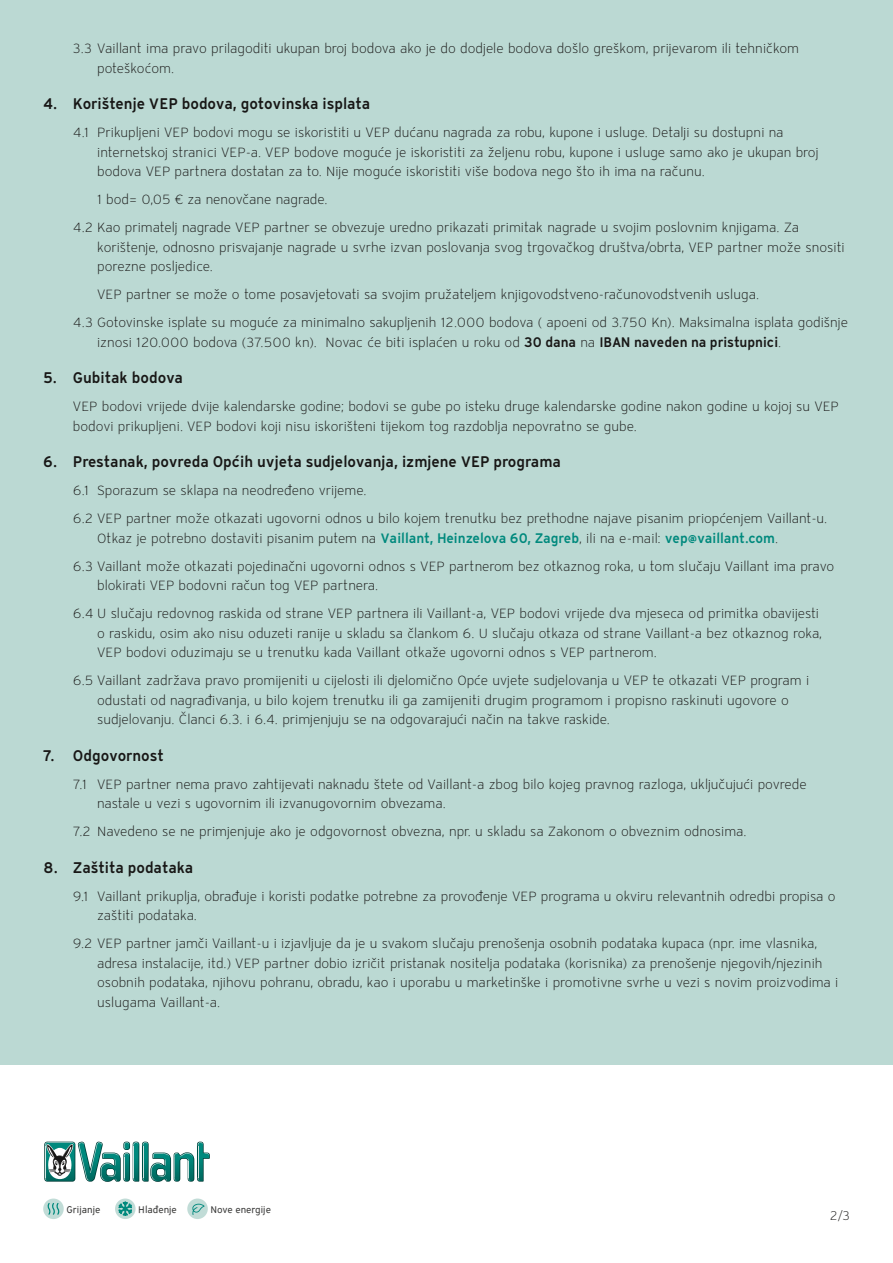
<style>
.page{position:relative;width:893px;height:1263px;background:#fff}
.page>*{position:absolute;margin:0;border:0;box-sizing:border-box;transform-origin:0 0}
.t1{font:15px "Vaillant 13 Demi TID";color:#181716}
.t2{font:13.5px/19.5px "Vaillant 13 Light TID";color:#181716}
.t3{font:12.75px "Vaillant 13 Light TID";color:#181716}
.t4{font:9.6px "Vaillant 13 Book ETID";color:#3a3a39}
.s1{font-family:"Vaillant 13 Demi TID"}
.s2{font-family:"Vaillant 13 Demi TID";color:#00897d}
</style>
<div class="page">
<div style="left:0;top:0;width:893px;height:1131px;background:#bbd9d3"></div>
<div style="left:0;top:1065px;width:893px;height:198px;background:#fff"></div>
<div style="left:44px;top:1142px;width:31px;height:39px;background:#46726d;border-radius:3px"></div>
<svg style="left:45px;top:1142px;width:165px;height:40px"></svg>
<div style="left:43px;top:1198px;width:21px;height:21px;background:#bbd9d3;border-radius:50%"></div>
<svg style="left:47px;top:1203px;width:12px;height:12px"></svg>
<svg style="left:115px;top:1198px;width:21px;height:21px"></svg>
<svg style="left:119px;top:1202px;width:13px;height:14px"></svg>
<div style="left:187px;top:1198px;width:21px;height:21px;background:#bbd9d3;border-radius:50%"></div>
<svg style="left:192px;top:1204px;width:13px;height:11px"></svg>
<p class="t2" style="left:97px;top:39px;width:703px;text-indent:-24px">3.3 Vaillant ima pravo prilagoditi ukupan broj bodova ako je do dodjele bodova došlo greškom, prijevarom ili tehničkom poteškoćom.</p>
<p class="t1" style="left:43px;top:94px;width:329px">4. Korištenje VEP bodova, gotovinska isplata</p>
<p class="t2" style="left:97px;top:123px;width:723px;text-indent:-24px">4.1 Prikupljeni VEP bodovi mogu se iskoristiti u VEP dućanu nagrada za robu, kupone i usluge. Detalji su dostupni na internetskoj stranici VEP-a. VEP bodove moguće je iskoristiti za željenu robu, kupone i usluge samo ako je ukupan broj bodova VEP partnera dostatan za to. Nije moguće iskoristiti više bodova nego što ih ima na računu.</p>
<p class="t2" style="left:73px;top:185px;width:728px;line-height:28px;text-indent:24px">1 bod= 0,05 € za nenovčane nagrade.<br>4.2 Kao primatelj nagrade VEP partner se obvezuje uredno prikazati primitak nagrade u svojim poslovnim knjigama. Za</p>
<p class="t2" style="left:97px;top:237px;width:749px">korištenje, odnosno prisvajanje nagrade u svrhe izvan poslovanja svog trgovačkog društva/obrta, VEP partner može snositi porezne posljedice.</p>
<p class="t2" style="left:73px;top:280px;width:777px;line-height:28px;text-indent:24px">VEP partner se može o tome posavjetovati sa svojim pružateljem knjigovodstveno-računovodstvenih usluga.<br>4.3 Gotovinske isplate su moguće za minimalno sakupljenih 12.000 bodova ( apoeni od 3.750 Kn). Maksimalna isplata godišnje</p>
<p class="t2" style="left:97px;top:332px;width:685px">iznosi 120.000 bodova (37.500 kn). Novac će biti isplaćen u roku od <span class="s1">30 dana</span> na <span class="s1">IBAN naveden na pristupnici</span>.</p>
<p class="t1" style="left:43px;top:368px;width:141px">5. Gubitak bodova</p>
<p class="t2" style="left:73px;top:397px;width:767px">VEP bodovi vrijede dvije kalendarske godine; bodovi se gube po isteku druge kalendarske godine nakon godine u kojoj su VEP bodovi prikupljeni. VEP bodovi koji nisu iskorišteni tijekom tog razdoblja nepovratno se gube.</p>
<p class="t1" style="left:43px;top:452px;width:519px">6. Prestanak, povreda Općih uvjeta sudjelovanja, izmjene VEP programa</p>
<p class="t2" style="left:73px;top:476px;width:756px;line-height:28px">6.1 Sporazum se sklapa na neodređeno vrijeme.<br>6.2 VEP partner može otkazati ugovorni odnos u bilo kojem trenutku bez prethodne najave pisanim priopćenjem Vaillant-u.</p>
<p class="t2" style="left:73px;top:524px;width:763px;line-height:28px;text-indent:24px">Otkaz je potrebno dostaviti pisanim putem na <span class="s2">Vaillant, Heinzelova 60, Zagreb</span>, ili na e-mail: <span class="s2">vep@vaillant.com</span>.<br>6.3 Vaillant može otkazati pojedinačni ugovorni odnos s VEP partnerom bez otkaznog roka, u tom slučaju Vaillant ima pravo</p>
<p class="t2" style="left:73px;top:571px;width:748px;line-height:28px;text-indent:24px">blokirati VEP bodovni račun tog VEP partnera.<br>6.4 U slučaju redovnog raskida od strane VEP partnera ili Vaillant-a, VEP bodovi vrijede dva mjeseca od primitka obavijesti</p>
<p class="t2" style="left:97px;top:623px;width:726px">o raskidu, osim ako nisu oduzeti ranije u skladu sa člankom 6. U slučaju otkaza od strane Vaillant-a bez otkaznog roka,<br>VEP bodovi oduzimaju se u trenutku kada Vaillant otkaže ugovorni odnos s VEP partnerom.</p>
<p class="t2" style="left:97px;top:671px;width:713px;text-indent:-24px">6.5 Vaillant zadržava pravo promijeniti u cijelosti ili djelomično Opće uvjete sudjelovanja u VEP te otkazati VEP program i odustati od nagrađivanja, u bilo kojem trenutku ili ga zamijeniti drugim programom i propisno raskinuti ugovore o sudjelovanju. Članci 6.3. i 6.4. primjenjuju se na odgovarajući način na takve raskide.</p>
<p class="t1" style="left:43px;top:745px;width:122px">7. Odgovornost</p>
<p class="t2" style="left:97px;top:774px;width:711px;text-indent:-24px">7.1 VEP partner nema pravo zahtijevati naknadu štete od Vaillant-a zbog bilo kojeg pravnog razloga, uključujući povrede nastale u vezi s ugovornim ili izvanugovornim obvezama.</p>
<p class="t2" style="left:73px;top:822px;width:675px">7.2 Navedeno se ne primjenjuje ako je odgovornost obvezna, npr. u skladu sa Zakonom o obveznim odnosima.</p>
<p class="t1" style="left:43px;top:857px;width:152px">8. Zaštita podataka</p>
<p class="t2" style="left:97px;top:886px;width:740px;text-indent:-24px">9.1 Vaillant prikuplja, obrađuje i koristi podatke potrebne za provođenje VEP programa u okviru relevantnih odredbi propisa o zaštiti podataka.</p>
<p class="t2" style="left:97px;top:934px;width:743px;text-indent:-24px">9.2 VEP partner jamči Vaillant-u i izjavljuje da je u svakom slučaju prenošenja osobnih podataka kupaca (npr. ime vlasnika, adresa instalacije, itd.) VEP partner dobio izričit pristanak nositelja podataka (korisnika) za prenošenje njegovih/njezinih osobnih podataka, njihovu pohranu, obradu, kao i uporabu u marketinške i promotivne svrhe u vezi s novim proizvodima i uslugama Vaillant-a.</p>
<p class="t4" style="left:67px;top:1204px;width:35px">Grijanje</p>
<p class="t4" style="left:138px;top:1204px;width:40px">Hlađenje</p>
<p class="t4" style="left:211px;top:1203px;width:62px">Nove energije</p>
<p class="t3" style="left:830px;top:1208px;width:22px">2/3</p>
</div>
